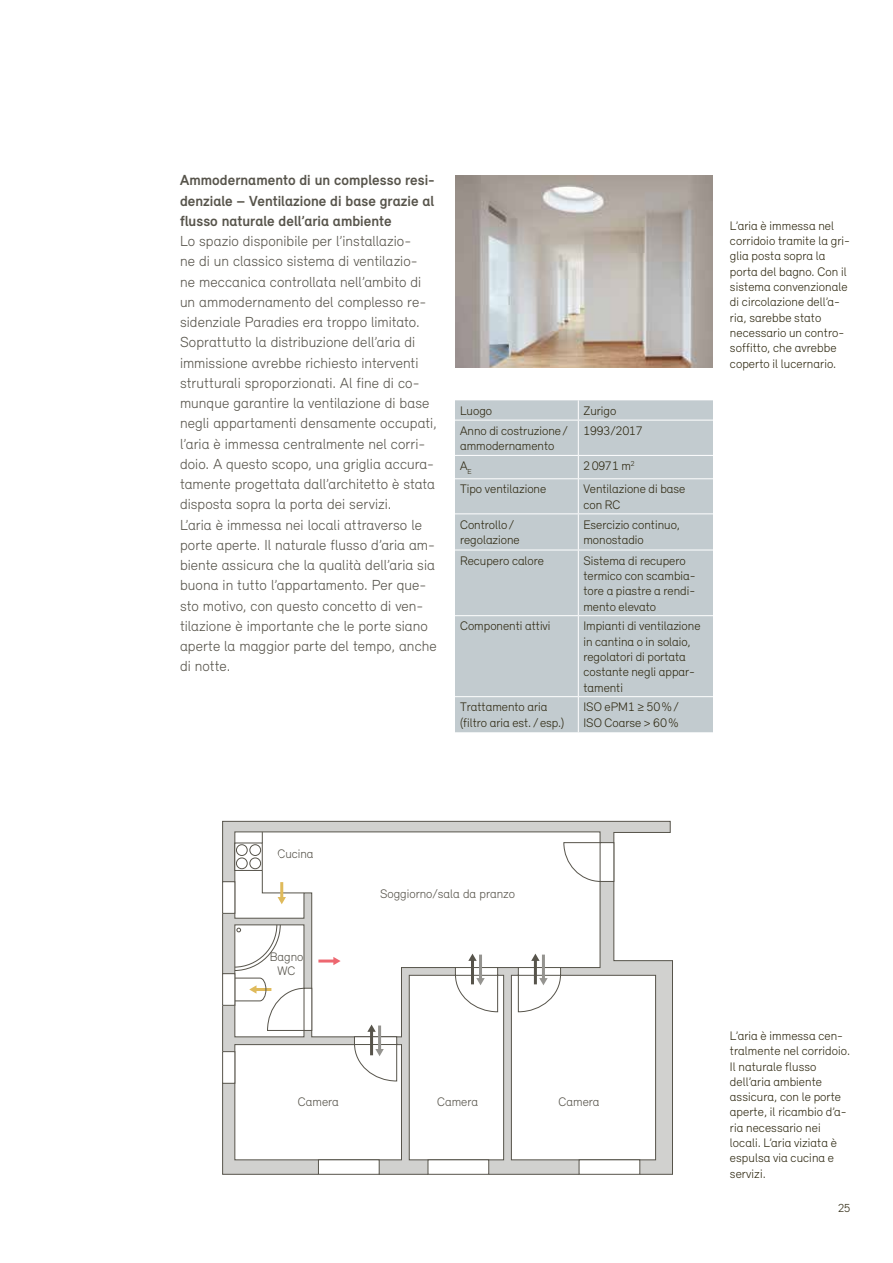
<style>
.page{position:relative;width:893px;height:1263px;background:#fff}
.page>*{position:absolute;margin:0;border:0;box-sizing:border-box;transform-origin:0 0}
.t1{font:300 15px/20.2px "Relevant";letter-spacing:.005em;color:#57544b}
.t2{font:700 15px/20.2px "Relevant";letter-spacing:.005em;color:#57544b;text-align:justify}
.t3{font:300 12.75px/15.3px "Relevant";color:#2f2912}
.t4{font:300 12.75px/14.2px "Relevant";color:#57544b;text-align:center}
.t5{font:300 12px "Relevant";color:#2f2912}
</style>
<div class="page">
<div style="left:455px;top:400px;width:258px;height:332px;background:#c2cbcf"></div>
<hr style="left:455px;top:455px;width:123px;height:1px;background:#fff">
<hr style="left:455px;top:513px;width:123px;height:1px;background:#fff">
<hr style="left:455px;top:615px;width:123px;height:1px;background:#fff">
<hr style="left:455px;top:420px;width:123px;height:1px;background:#fff">
<hr style="left:455px;top:478px;width:123px;height:1px;background:#fff">
<svg style="left:578px;top:400px;width:1px;height:20px"></svg>
<hr style="left:578px;top:420px;width:1px;height:35px;background:#fff">
<svg style="left:578px;top:456px;width:1px;height:22px"></svg>
<hr style="left:578px;top:479px;width:1px;height:34px;background:#fff">
<hr style="left:578px;top:514px;width:1px;height:36px;background:#fff">
<hr style="left:578px;top:550px;width:1px;height:65px;background:#fff">
<hr style="left:578px;top:616px;width:1px;height:80px;background:#fff">
<hr style="left:578px;top:420px;width:135px;height:1px;background:#fff">
<hr style="left:578px;top:455px;width:135px;height:1px;background:#fff">
<hr style="left:578px;top:478px;width:135px;height:1px;background:#fff">
<hr style="left:578px;top:513px;width:135px;height:1px;background:#fff">
<hr style="left:578px;top:615px;width:135px;height:1px;background:#fff">
<hr style="left:455px;top:696px;width:123px;height:1px;background:#fff">
<hr style="left:578px;top:697px;width:1px;height:35px;background:#fff">
<hr style="left:578px;top:696px;width:135px;height:1px;background:#fff">
<hr style="left:455px;top:550px;width:123px;height:1px;background:#fff">
<hr style="left:578px;top:550px;width:135px;height:1px;background:#fff">
<img style="left:455px;top:175px;width:258px;height:193px">
<svg style="left:222px;top:821px;width:451px;height:354px"></svg>
<svg style="left:234px;top:924px;width:47px;height:47px"></svg>
<div style="left:223px;top:882px;width:12px;height:31px;background:#fff"></div>
<div style="left:222px;top:881px;width:13px;height:32px;border:1px solid #57544b"></div>
<div style="left:223px;top:974px;width:12px;height:31px;background:#fff"></div>
<div style="left:222px;top:973px;width:13px;height:32px;border:1px solid #57544b"></div>
<div style="left:223px;top:1052px;width:12px;height:31px;background:#fff"></div>
<div style="left:222px;top:1051px;width:13px;height:32px;border:1px solid #57544b"></div>
<div style="left:318px;top:1160px;width:61px;height:14px;background:#fff"></div>
<div style="left:318px;top:1159px;width:61px;height:15px;border:1px solid #57544b"></div>
<div style="left:428px;top:1160px;width:61px;height:14px;background:#fff"></div>
<div style="left:428px;top:1159px;width:61px;height:15px;border:1px solid #57544b"></div>
<div style="left:579px;top:1160px;width:61px;height:14px;background:#fff"></div>
<div style="left:579px;top:1159px;width:61px;height:15px;border:1px solid #57544b"></div>
<div style="left:455px;top:967px;width:43px;height:8px;background:#fff"></div>
<div style="left:455px;top:967px;width:43px;height:8px;border:1px solid #57544b"></div>
<div style="left:354px;top:1037px;width:43px;height:7px;background:#fff"></div>
<div style="left:354px;top:1036px;width:43px;height:9px;border:1px solid #57544b"></div>
<div style="left:518px;top:967px;width:43px;height:8px;background:#fff"></div>
<div style="left:518px;top:967px;width:43px;height:8px;border:1px solid #57544b"></div>
<svg style="left:563px;top:842px;width:37px;height:40px"></svg>
<div style="left:600px;top:843px;width:14px;height:38px;background:#fff"></div>
<div style="left:600px;top:842px;width:14px;height:40px;border:1px solid #57544b"></div>
<svg style="left:237px;top:845px;width:23px;height:24px"></svg>
<div style="left:235px;top:843px;width:27px;height:28px;border:1px solid #57544b"></div>
<div style="left:236px;top:845px;width:11px;height:10px;background:#fff;border-radius:50%"></div>
<div style="left:236px;top:844px;width:11px;height:12px;border:1px solid #57544b;border-radius:50%"></div>
<div style="left:250px;top:845px;width:11px;height:10px;background:#fff;border-radius:50%"></div>
<div style="left:250px;top:844px;width:11px;height:12px;border:1px solid #57544b;border-radius:50%"></div>
<div style="left:236px;top:858px;width:11px;height:11px;background:#fff;border-radius:50%"></div>
<div style="left:236px;top:858px;width:11px;height:11px;border:1px solid #57544b;border-radius:50%"></div>
<div style="left:250px;top:858px;width:11px;height:11px;background:#fff;border-radius:50%"></div>
<div style="left:250px;top:858px;width:11px;height:11px;border:1px solid #57544b;border-radius:50%"></div>
<svg style="left:234px;top:978px;width:72px;height:53px"></svg>
<div style="left:304px;top:988px;width:8px;height:42px;background:#fff"></div>
<div style="left:304px;top:988px;width:8px;height:43px;border:1px solid #57544b"></div>
<svg style="left:262px;top:831px;width:42px;height:73px"></svg>
<hr style="left:378px;top:1025px;width:3px;height:25px;background:#959490">
<svg style="left:354px;top:1043px;width:43px;height:38px"></svg>
<hr style="left:370px;top:1030px;width:3px;height:25px;background:#57544b">
<svg style="left:367px;top:1024px;width:9px;height:8px"></svg>
<hr style="left:479px;top:954px;width:3px;height:25px;background:#959490">
<svg style="left:455px;top:973px;width:43px;height:39px"></svg>
<hr style="left:471px;top:960px;width:3px;height:24px;background:#57544b">
<svg style="left:468px;top:954px;width:9px;height:7px"></svg>
<hr style="left:542px;top:954px;width:3px;height:25px;background:#959490">
<svg style="left:518px;top:973px;width:43px;height:39px"></svg>
<hr style="left:534px;top:960px;width:3px;height:24px;background:#57544b">
<svg style="left:531px;top:954px;width:9px;height:7px"></svg>
<p class="t2" style="left:180px;top:170px;width:256px">Ammodernamento di un complesso resi&shy;denziale – Ventilazione di base grazie al flusso naturale dell’aria ambiente</p>
<p class="t1" style="left:180px;top:231px;width:258px">Lo spazio disponibile per l’installazio-<br>ne di un classico sistema di ventilazio-<br>ne meccanica controllata nell’ambito di un ammodernamento del complesso re&shy;sidenziale Paradies era troppo limitato.<br>Soprattutto la distribuzione dell’aria di immissione avrebbe richiesto interventi strutturali sproporzionati. Al fine di co&shy;munque garantire la ventilazione di base negli appartamenti densamente occupati, l’aria è immessa centralmente nel corri&shy;doio. A questo scopo, una griglia accura&shy;tamente progettata dall’architetto è stata disposta sopra la porta dei servizi.<br>L’aria è immessa nei locali attraverso le porte aperte. Il naturale flusso d’aria am&shy;biente assicura che la qualità dell’aria sia buona in tutto l’appartamento. Per que&shy;sto motivo, con questo concetto di ven&shy;tilazione è importante che le porte siano aperte la maggior parte del tempo, anche di notte.</p>
<p class="t3" style="left:460px;top:403px;width:34px">Luogo</p>
<p class="t3" style="left:583px;top:403px;width:34px">Zurigo</p>
<p class="t3" style="left:460px;top:423px;width:109px">Anno di costruzione / ammodernamento</p>
<p class="t3" style="left:583px;top:423px;width:61px">1993/2017</p>
<p class="t3" style="left:460px;top:458px;width:13px">A<sub>E</sub></p>
<p class="t3" style="left:583px;top:458px;width:53px">20971 m<sup>2</sup></p>
<p class="t3" style="left:460px;top:481px;width:88px">Tipo ventilazione</p>
<p class="t3" style="left:583px;top:481px;width:103px">Ventilazione di base con RC</p>
<p class="t3" style="left:460px;top:516px;width:61px">Controllo / regolazione</p>
<p class="t3" style="left:583px;top:516px;width:98px">Esercizio continuo, monostadio</p>
<p class="t3" style="left:460px;top:552px;width:85px">Recupero calore</p>
<p class="t3" style="left:583px;top:552px;width:114px">Sistema di recupero termico con scambia&shy;tore a piastre a rendi&shy;mento elevato</p>
<p class="t3" style="left:460px;top:618px;width:92px">Componenti attivi</p>
<p class="t3" style="left:583px;top:618px;width:119px">Impianti di ventilazione in cantina o in solaio, regolatori di portata costante negli appar&shy;tamenti</p>
<p class="t3" style="left:460px;top:699px;width:106px">Trattamento aria (filtro aria est. / esp.)</p>
<p class="t3" style="left:583px;top:699px;width:97px">ISO ePM1 ≥ 50%/<br>ISO Coarse &gt; 60%</p>
<p class="t3" style="left:730px;top:218px;width:122px">L’aria è immessa nel corridoio tramite la gri&shy;glia posta sopra la porta del bagno. Con il sistema convenzionale di circolazione dell’a&shy;ria, sarebbe stato necessario un contro&shy;soffitto, che avrebbe coperto il lucernario.</p>
<p class="t4" style="left:277px;top:846px;width:38px">Cucina</p>
<p class="t4" style="left:270px;top:949px;width:35px">Bagno<br>WC</p>
<p class="t4" style="left:380px;top:886px;width:136px">Soggiorno/sala da pranzo</p>
<p class="t4" style="left:298px;top:1095px;width:42px">Camera</p>
<p class="t4" style="left:437px;top:1095px;width:42px">Camera</p>
<p class="t4" style="left:559px;top:1095px;width:42px">Camera</p>
<p class="t3" style="left:730px;top:1028px;width:122px">L’aria è immessa cen&shy;tralmente nel corridoio.<br>Il naturale flusso dell’aria ambiente assicura, con le porte aperte, il ricambio d’a&shy;ria necessario nei locali. L’aria viziata è espulsa via cucina e servizi.</p>
<p class="t5" style="left:838px;top:1201px;width:14px">25</p>
</div>
